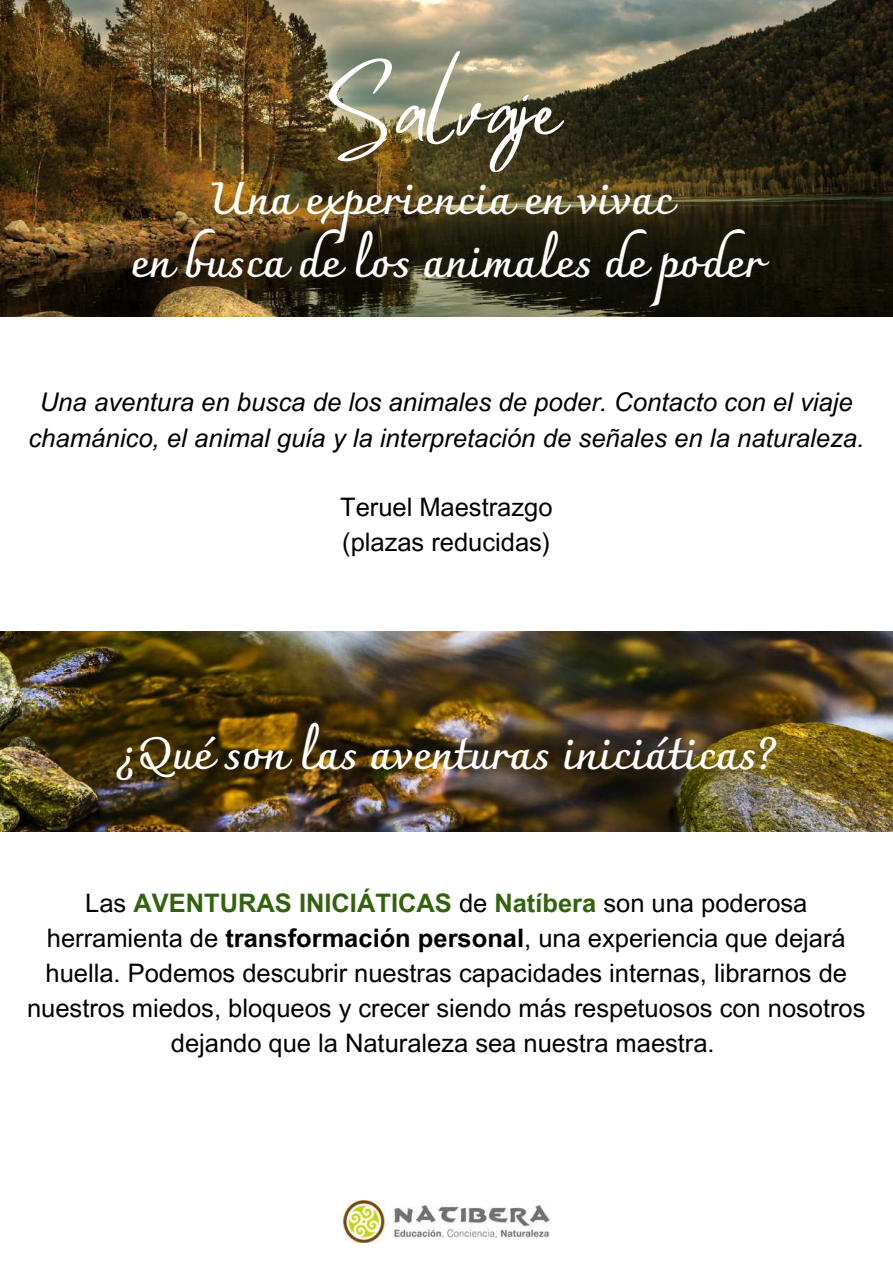
<style>
.page{position:relative;width:893px;height:1264px;background:#fff}
.page>*{position:absolute;margin:0;border:0;box-sizing:border-box;transform-origin:0 0}
.t1{font:82.35px "Mistrully";color:#fff}
.t2{font:700 45.15px/62.8px "Charmonman";color:#fff;text-align:center}
.t3{font:italic 25.65px/36px "Arial MT Pro";color:#000;text-align:center}
.t4{font:25.5px/34.8px "Arial MT Pro";color:#000}
.s1{font-weight:700;color:#32620e}
.s2{font-weight:700}
</style>
<div class="page">
<img style="left:0;top:0;width:892px;height:316px">
<img style="left:343px;top:1200px;width:206px;height:42px">
<img style="left:0;top:631px;width:892px;height:200px">
<h1 class="t1" style="left:332px;top:43px;width:229px">Salvaje</h1>
<h2 class="t2" style="left:130px;top:167px;width:633px">Una experiencia en vivac<br>en busca de los animales de poder</h2>
<p class="t3" style="left:28px;top:387px;width:837px">Una aventura en busca de los animales de poder. Contacto con el viaje chamánico, el animal guía y la interpretación de señales en la naturaleza.</p>
<p class="t4" style="left:340px;top:493px;width:214px">Teruel Maestrazgo (plazas reducidas)</p>
<h2 class="t2" style="left:117px;top:721px;width:659px">¿Qué son las aventuras iniciáticas?</h2>
<p class="t4" style="left:27px;top:889px;width:839px;text-align:center">Las <span class="s1">AVENTURAS INICIÁTICAS</span> de <span class="s1">Natíbera</span> son una poderosa herramienta de <span class="s2">transformación personal</span>, una experiencia que dejará huella. Podemos descubrir nuestras capacidades internas, librarnos de nuestros miedos, bloqueos y crecer siendo más respetuosos con nosotros dejando que la Naturaleza sea nuestra maestra.</p>
</div>
